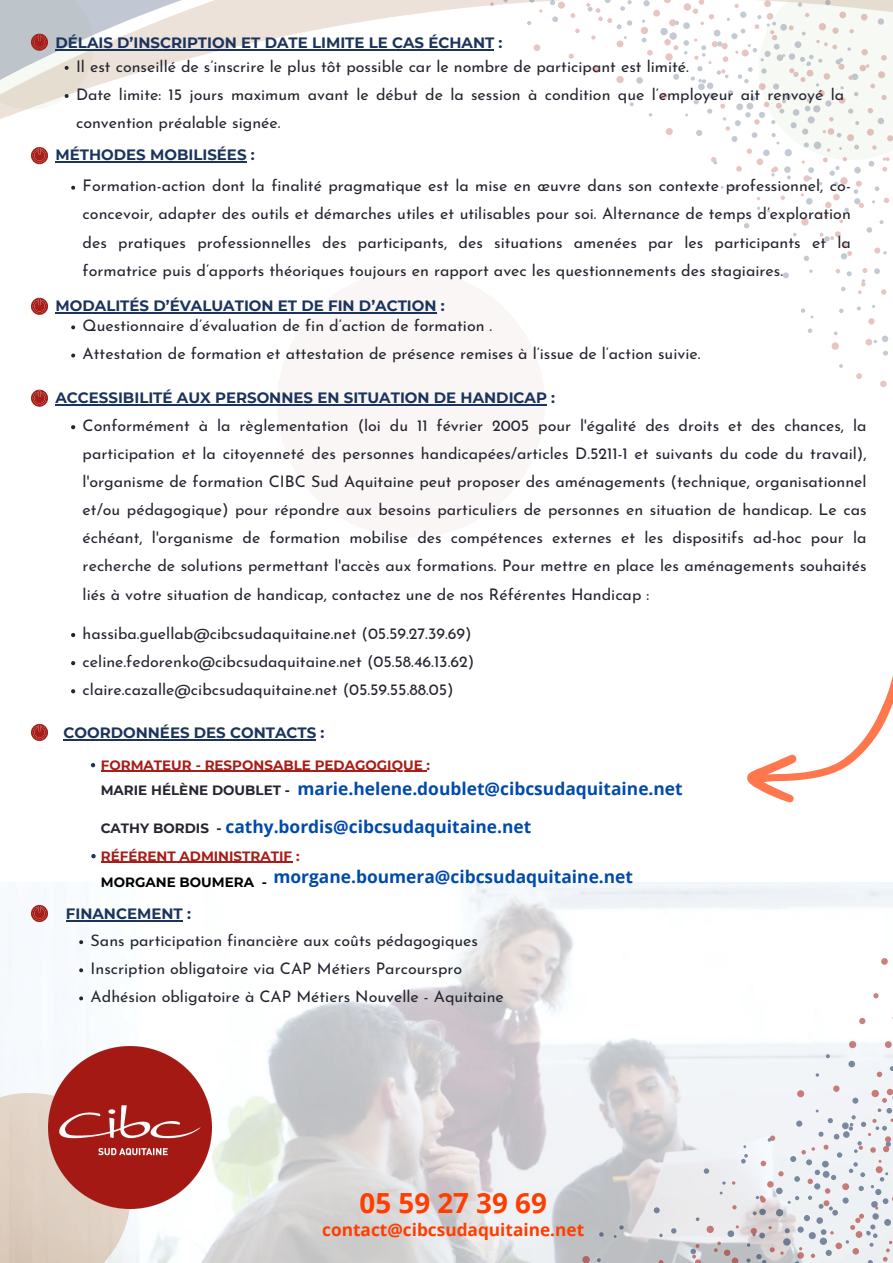
<style>
.page{position:relative;width:893px;height:1263px;background:#fff}
.page>*{position:absolute;margin:0;border:0;box-sizing:border-box;transform-origin:0 0}
.t1{font:700 27.75px "Open Sans";color:#ff3d00}
.t2{font:700 17.4px "Open Sans";color:#004aad}
.t3{font:700 17.25px "Open Sans";color:#ff3d00}
.t4{font:15.98px/28.1px "Josefin Sans";color:#252530;text-align:justify}
.t5{font:700 15px "Montserrat";color:#1b345c}
.t6{font:700 13.5px "Montserrat";color:#a71d17}
.t7{font:700 13.5px "Montserrat";color:#252530}
.t8{font:700 13.5px "Montserrat";color:#000}
</style>
<div class="page">
<svg style="left:0;top:0;width:490px;height:163px"></svg>
<img style="left:0;top:882px;width:893px;height:381px">
<svg style="left:0;top:0;width:94px;height:110px"></svg>
<div style="left:277px;top:270px;width:268px;height:268px;background:#f9f6f5;border-radius:50%"></div>
<img style="left:49px;top:1046px;width:162px;height:162px">
<svg style="left:30px;top:33px;width:19px;height:19px"></svg>
<svg style="left:30px;top:146px;width:19px;height:19px"></svg>
<svg style="left:31px;top:297px;width:17px;height:18px"></svg>
<svg style="left:31px;top:389px;width:17px;height:18px"></svg>
<svg style="left:553px;top:915px;width:340px;height:43px"></svg>
<svg style="left:564px;top:928px;width:329px;height:30px"></svg>
<svg style="left:545px;top:958px;width:348px;height:305px"></svg>
<svg style="left:597px;top:1004px;width:296px;height:259px;fill:#eff2f5"></svg>
<hr style="left:56px;top:49px;width:438px;height:1px;background:#1b345c">
<svg style="left:65px;top:66px;width:4px;height:4px"></svg>
<svg style="left:65px;top:94px;width:4px;height:4px"></svg>
<svg style="left:71px;top:186px;width:4px;height:4px"></svg>
<svg style="left:71px;top:325px;width:4px;height:4px"></svg>
<svg style="left:71px;top:354px;width:4px;height:3px"></svg>
<hr style="left:55px;top:404px;width:492px;height:1px;background:#1b345c">
<svg style="left:71px;top:425px;width:4px;height:4px"></svg>
<svg style="left:71px;top:633px;width:4px;height:4px"></svg>
<svg style="left:71px;top:661px;width:4px;height:4px"></svg>
<svg style="left:71px;top:689px;width:4px;height:4px"></svg>
<svg style="left:490px;top:0;width:403px;height:201px"></svg>
<svg style="left:503px;top:0;width:30px;height:201px"></svg>
<svg style="left:533px;top:0;width:356px;height:387px"></svg>
<svg style="left:579px;top:0;width:305px;height:335px"></svg>
<svg style="left:31px;top:723px;width:17px;height:18px"></svg>
<svg style="left:30px;top:904px;width:19px;height:19px"></svg>
<svg style="left:747px;top:675px;width:146px;height:127px"></svg>
<hr style="left:55px;top:161px;width:191px;height:1px;background:#1b345c">
<hr style="left:56px;top:312px;width:381px;height:1px;background:#1b345c">
<hr style="left:63px;top:739px;width:253px;height:2px;background:#1b345c">
<svg style="left:91px;top:763px;width:4px;height:4px"></svg>
<hr style="left:101px;top:770px;width:325px;height:1px;background:#a71d17">
<svg style="left:91px;top:854px;width:5px;height:4px"></svg>
<hr style="left:101px;top:861px;width:191px;height:1px;background:#a71d17">
<hr style="left:66px;top:920px;width:117px;height:2px;background:#1b345c">
<svg style="left:79px;top:940px;width:4px;height:4px"></svg>
<svg style="left:79px;top:968px;width:4px;height:4px"></svg>
<svg style="left:79px;top:996px;width:4px;height:4px"></svg>
<p class="t5" style="left:56px;top:34px;width:448px">DÉLAIS D’INSCRIPTION ET DATE LIMITE LE CAS ÉCHANT :</p>
<p class="t4" style="left:76px;top:53px;width:614px">Il est conseillé de s’inscrire le plus tôt possible car le nombre de participant est limité.</p>
<h4 class="t4" style="left:76px;top:82px;width:769px">Date limite: 15 jours maximum avant le début de la session à condition que l’employeur ait renvoyé la convention préalable signée.</h4>
<p class="t5" style="left:55px;top:145px;width:201px">MÉTHODES MOBILISÉES :</p>
<p class="t4" style="left:83px;top:173px;width:769px">Formation-action dont la finalité pragmatique est la mise en œuvre dans son contexte professionnel, co&shy;concevoir, adapter des outils et démarches utiles et utilisables pour soi. Alternance de temps d’exploration des pratiques professionnelles des participants, des situations amenées par les participants et la formatrice puis d’apports théoriques toujours en rapport avec les questionnements des stagiaires.</p>
<p class="t4" style="left:83px;top:313px;width:411px">Questionnaire d’évaluation de fin d’action de formation .</p>
<h4 class="t4" style="left:83px;top:341px;width:619px">Attestation de formation et attestation de présence remises à l’issue de l’action suivie.</h4>
<p class="t5" style="left:55px;top:388px;width:501px">ACCESSIBILITÉ AUX PERSONNES EN SITUATION DE HANDICAP :</p>
<p class="t4" style="left:83px;top:413px;width:785px">Conformément à la règlementation (loi du 11 février 2005 pour l'égalité des droits et des chances, la participation et la citoyenneté des personnes handicapées/articles D.5211-1 et suivants du code du travail), l'organisme de formation CIBC Sud Aquitaine peut proposer des aménagements (technique, organisationnel et/ou pédagogique) pour répondre aux besoins particuliers de personnes en situation de handicap. Le cas échéant, l'organisme de formation mobilise des compétences externes et les dispositifs ad-hoc pour la recherche de solutions permettant l'accès aux formations. Pour mettre en place les aménagements souhaités liés à votre situation de handicap, contactez une de nos Référentes Handicap :</p>
<p class="t4" style="left:83px;top:621px;width:390px">hassiba.guellab@cibcsudaquitaine.net (05.59.27.39.69)</p>
<h4 class="t4" style="left:83px;top:649px;width:393px">celine.fedorenko@cibcsudaquitaine.net (05.58.46.13.62)</h4>
<p class="t4" style="left:83px;top:677px;width:372px">claire.cazalle@cibcsudaquitaine.net (05.59.55.88.05)</p>
<p class="t5" style="left:56px;top:297px;width:391px">MODALITÉS D’ÉVALUATION ET DE FIN D’ACTION :</p>
<h4 class="t5" style="left:63px;top:724px;width:262px">COORDONNÉES DES CONTACTS :</h4>
<p class="t6" style="left:101px;top:756px;width:331px">FORMATEUR - RESPONSABLE PEDAGOGIQUE :</p>
<p class="t7" style="left:101px;top:782px;width:191px">MARIE HÉLÈNE DOUBLET -</p>
<p class="t7" style="left:101px;top:820px;width:122px">CATHY BORDIS -</p>
<p class="t6" style="left:101px;top:847px;width:200px">RÉFÉRENT ADMINISTRATIF :</p>
<p class="t8" style="left:101px;top:873px;width:167px">MORGANE BOUMERA -</p>
<p class="t2" style="left:297px;top:776px;width:387px">marie.helene.doublet@cibcsudaquitaine.net</p>
<h5 class="t2" style="left:225px;top:815px;width:307px">cathy.bordis@cibcsudaquitaine.net</h5>
<h4 class="t2" style="left:273px;top:865px;width:361px">morgane.boumera@cibcsudaquitaine.net</h4>
<p class="t5" style="left:66px;top:905px;width:127px">FINANCEMENT :</p>
<h5 class="t4" style="left:91px;top:928px;width:389px">Sans participation financière aux coûts pédagogiques</h5>
<h5 class="t4" style="left:91px;top:956px;width:373px">Inscription obligatoire via CAP Métiers Parcourspro</h5>
<h2 class="t4" style="left:91px;top:984px;width:415px">Adhésion obligatoire à CAP Métiers Nouvelle - Aquitaine</h2>
<h2 class="t1" style="left:360px;top:1183px;width:189px">05 59 27 39 69</h2>
<p class="t3" style="left:322px;top:1218px;width:263px">contact@cibcsudaquitaine.net</p>
</div>
